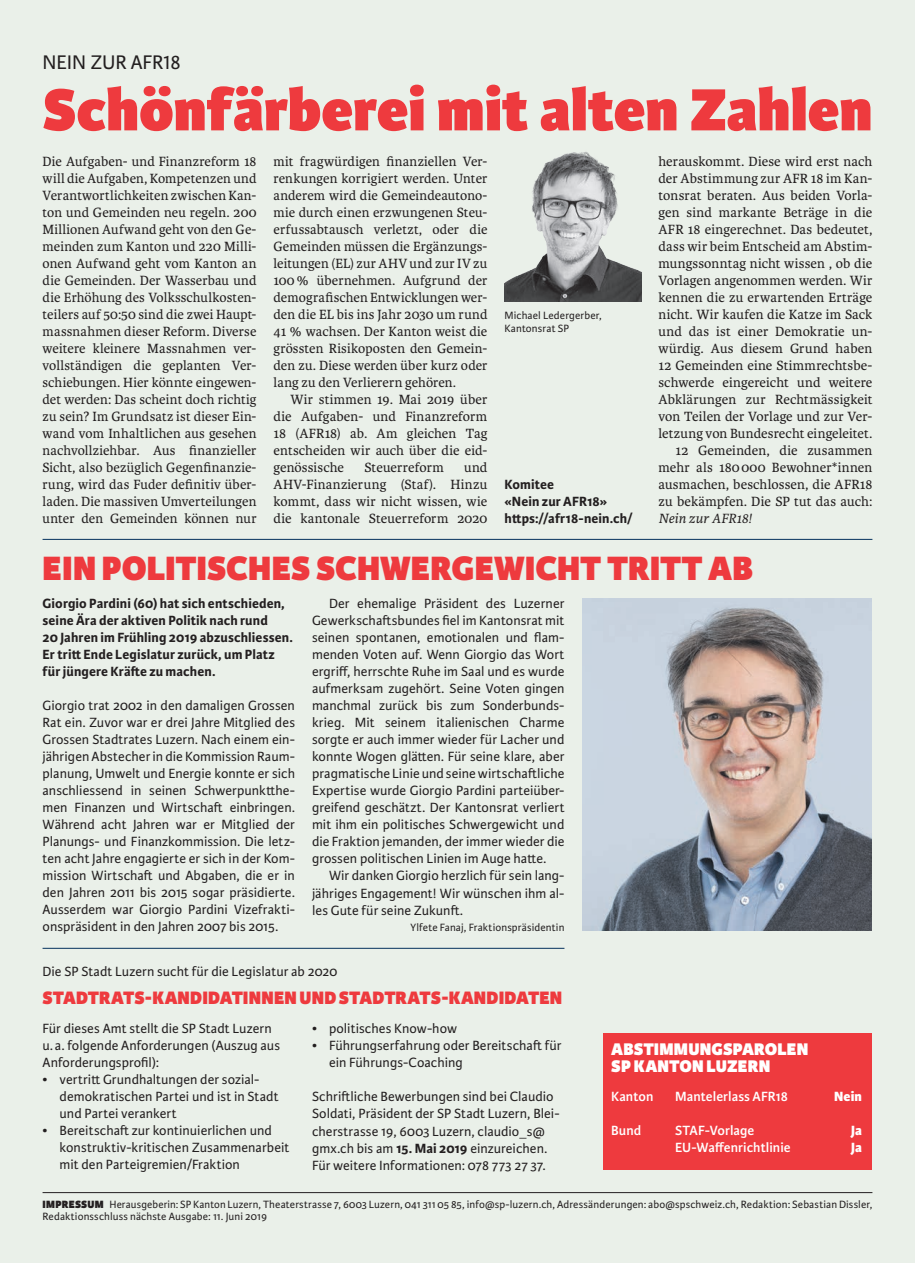
<style>
.page{position:relative;width:915px;height:1263px;background:#fff}
.page>*{position:absolute;margin:0;border:0;box-sizing:border-box;transform-origin:0 0}
.t1{font:800 63.3px "Karmina Sans";color:#ee3a3e}
.t2{font:800 36px "Karmina Sans";color:#ee3a3e}
.t3{font:21px "Karmina Sans";color:#231f20}
.t4{font:800 19.2px "Karmina Sans";letter-spacing:.005em;color:#ee3a3e}
.t5{font:800 18px/16.5px "Karmina Sans";letter-spacing:.005em;color:#fff}
.t6{font:14.25px/17px "Karmina";letter-spacing:.01em;color:#231f20;text-align:justify}
.t7{font:14.25px/17px "Karmina Sans";letter-spacing:.005em;color:#231f20}
.t8{font:700 14.25px/17px "Karmina Sans";letter-spacing:.01em;color:#231f20}
.t9{font:600 14.25px "Karmina Sans";letter-spacing:.005em;color:#fff}
.t10{font:italic 14.25px "Karmina";letter-spacing:.01em;color:#231f20}
.t11{font:800 14.25px "Karmina Sans";letter-spacing:.015em;color:#fff}
.t12{font:11.25px/12.8px "Karmina Sans";letter-spacing:.015em;color:#231f20}
.s1{font-weight:700}
.s2{font-weight:800}
</style>
<div class="page">
<hr style="left:914px;top:0;width:1px;height:1263px;background:#eaf0e9">
<div style="left:0;top:0;width:914px;height:1263px;background:#eaf0e9"></div>
<hr style="left:43px;top:1192px;width:829px;height:1px;background:#231f20">
<img style="left:504px;top:152px;width:137px;height:150px">
<div style="left:602px;top:1033px;width:269px;height:136px;background:#ee3a3e"></div>
<hr style="left:43px;top:948px;width:521px;height:1px;background:#05315d">
<hr style="left:43px;top:539px;width:829px;height:1px;background:#05315d">
<img style="left:582px;top:598px;width:289px;height:332px">
<h3 class="t3" style="left:43px;top:50px;width:139px">NEIN ZUR AFR18</h3>
<h1 class="t1" style="left:43px;top:72px;width:831px">Schönfärberei mit alten Zahlen</h1>
<p class="t6" style="left:43px;top:153px;width:215px">Die Aufgaben- und Finanzreform 18 will die Aufgaben, Kompetenzen und Verantwortlichkeiten zwischen Kan&shy;ton und Gemeinden neu regeln. 200<br>Millionen Aufwand geht von den Ge&shy;meinden zum Kanton und 220 Milli&shy;onen Aufwand geht vom Kanton an die Gemeinden. Der Wasserbau und die Erhöhung des Volksschulkosten&shy;teilers auf 50:50 sind die zwei Haupt&shy;massnahmen dieser Reform. Diverse weitere kleinere Massnahmen ver&shy;vollständigen die geplanten Ver&shy;schiebungen. Hier könnte eingewen&shy;det werden: Das scheint doch richtig zu sein? Im Grundsatz ist dieser Ein&shy;wand vom Inhaltlichen aus gesehen nachvollziehbar. Aus finanzieller Sicht, also bezüglich Gegenfinanzie&shy;rung, wird das Fuder definitiv über&shy;laden. Die massiven Umverteilungen unter den Gemeinden können nur</p>
<p class="t6" style="left:273px;top:153px;width:215px">mit fragwürdigen finanziellen Ver&shy;renkungen korrigiert werden. Unter anderem wird die Gemeindeautono&shy;mie durch einen erzwungenen Steu&shy;erfussabtausch verletzt, oder die Gemeinden müssen die Ergänzungs&shy;leitungen (EL) zur AHV und zur IV zu 100% übernehmen. Aufgrund der demografischen Entwicklungen wer&shy;den die EL bis ins Jahr 2030 um rund 41 % wachsen. Der Kanton weist die grössten Risikoposten den Gemein&shy;den zu. Diese werden über kurz oder lang zu den Verlierern gehören.</p>
<p class="t6" style="left:658px;top:153px;width:215px;text-align:right">herauskommt. Diese wird erst nach der Abstimmung zur AFR 18 im Kan&shy;tonsrat beraten. Aus beiden Vorla&shy;gen sind markante Beträge in die AFR 18 eingerechnet. Das bedeutet, dass wir beim Entscheid am Abstim&shy;mungssonntag nicht wissen , ob die Vorlagen angenommen werden. Wir kennen die zu erwartenden Erträge nicht. Wir kaufen die Katze im Sack und das ist einer Demokratie un&shy;würdig. Aus diesem Grund haben 12 Gemeinden eine Stimmrechtsbe&shy;schwerde eingereicht und weitere Abklärungen zur Rechtmässigkeit von Teilen der Vorlage und zur Ver&shy;letzung von Bundesrecht eingeleitet.<br>12 Gemeinden, die zusammen mehr als 180000 Bewohner*innen ausmachen, beschlossen, die AFR18 zu bekämpfen. Die SP tut das auch:</p>
<p class="t10" style="left:658px;top:511px;width:95px">Nein zur AFR18!</p>
<p class="t12" style="left:504px;top:309px;width:99px">Michael Ledergerber,<br>Kantonsrat SP</p>
<p class="t6" style="left:273px;top:391px;width:215px;text-indent:17px">Wir stimmen 19. Mai 2019 über die Aufgaben- und Finanzreform 18 (AFR18) ab. Am gleichen Tag entscheiden wir auch über die eid&shy;genössische</p>
<p class="t6" style="left:273px;top:459px;width:215px;text-indent:190px">und AHV-Finanzierung (Staf). Hinzu kommt, dass wir nicht wissen, wie die kantonale Steuerreform 2020</p>
<p class="t6" style="left:364px;top:459px;width:81px">Steuerreform</p>
<p class="t8" style="left:504px;top:476px;width:130px">Komitee<br>«Nein zur AFR18» https://afr18-nein.ch/</p>
<h2 class="t2" style="left:43px;top:547px;width:711px">EIN POLITISCHES SCHWERGEWICHT TRITT AB</h2>
<p class="t8" style="left:43px;top:595px;width:252px">Giorgio Pardini (60) hat sich entschieden, seine Ära der aktiven Politik nach rund<br>20 Jahren im Frühling 2019 abzuschliessen.<br>Er tritt Ende Legislatur zurück, um Platz für jüngere Kräfte zu machen.</p>
<p class="t7" style="left:43px;top:697px;width:254px;text-align:justify">Giorgio trat 2002 in den damaligen Grossen Rat ein. Zuvor war er drei Jahre Mitglied des Grossen Stadtrates Luzern. Nach einem ein&shy;jährigen Abstecher in die Kommission Raum&shy;planung, Umwelt und Energie konnte er sich anschliessend in seinen Schwerpunktthe&shy;men Finanzen und Wirtschaft einbringen.<br>Während acht Jahren war er Mitglied der Planungs- und Finanzkommission. Die letz&shy;ten acht Jahre engagierte er sich in der Kom&shy;mission Wirtschaft und Abgaben, die er in den Jahren 2011 bis 2015 sogar präsidierte.<br>Ausserdem war Giorgio Pardini Vizefrakti&shy;onspräsident in den Jahren 2007 bis 2015.</p>
<p class="t7" style="left:312px;top:595px;width:254px;text-align:justify;text-indent:17px">Der ehemalige Präsident des Luzerner Gewerkschaftsbundes fiel im Kantonsrat mit seinen spontanen, emotionalen und flam&shy;menden Voten auf. Wenn Giorgio das Wort ergriff, herrschte Ruhe im Saal und es wurde aufmerksam zugehört. Seine Voten gingen manchmal zurück bis zum Sonderbunds&shy;krieg. Mit seinem italienischen Charme sorgte er auch immer wieder für Lacher und konnte Wogen glätten. Für seine klare, aber pragmatische Linie und seine wirtschaftliche Expertise wurde Giorgio Pardini parteiüber&shy;greifend geschätzt. Der Kantonsrat verliert mit ihm ein politisches Schwergewicht und die Fraktion jemanden, der immer wieder die grossen politischen Linien im Auge hatte.</p>
<p class="t7" style="left:312px;top:868px;width:254px;text-align:justify;text-indent:17px">Wir danken Giorgio herzlich für sein lang&shy;jähriges Engagement! Wir wünschen ihm al&shy;les Gute für seine Zukunft.</p>
<p class="t12" style="left:410px;top:921px;width:155px">Ylfete Fanaj, Fraktionspräsidentin</p>
<p class="t7" style="left:43px;top:963px;width:296px">Die SP Stadt Luzern sucht für die Legislatur ab 2020</p>
<h3 class="t4" style="left:43px;top:987px;width:521px">STADTRATS-KANDIDATINNEN UND STADTRATS-KANDIDATEN</h3>
<p class="t7" style="left:43px;top:1020px;width:239px">Für dieses Amt stellt die SP Stadt Luzern u. a. folgende Anforderungen (Auszug aus<br>Anforderungsprofil):</p>
<p class="t7" style="left:60px;top:1071px;width:220px;text-indent:-17px">• vertritt Grundhaltungen der sozial&shy;demokratischen Partei und ist in Stadt und Partei verankert</p>
<p class="t7" style="left:60px;top:1122px;width:231px;text-indent:-17px">• Bereitschaft zur kontinuierlichen und konstruktiv-kritischen Zusammenarbeit mit den Parteigremien/Fraktion</p>
<p class="t7" style="left:312px;top:1020px;width:146px">• politisches Know-how</p>
<p class="t7" style="left:329px;top:1037px;width:234px;text-indent:-17px">• Führungserfahrung oder Bereitschaft für ein Führungs-Coaching</p>
<p class="t7" style="left:312px;top:1089px;width:249px">Schriftliche Bewerbungen sind bei Claudio Soldati, Präsident der SP Stadt Luzern, Blei&shy;cherstrasse 19, 6003 Luzern, claudio_s@ gmx.ch bis am <span class="s1">15. Mai 2019</span> einzureichen.<br>Für weitere Informationen: 078 773 27 37.</p>
<p class="t5" style="left:611px;top:1042px;width:198px">ABSTIMMUNGSPAROLEN<br>SP KANTON LUZERN</p>
<p class="t9" style="left:611px;top:1089px;width:44px">Kanton</p>
<p class="t9" style="left:675px;top:1089px;width:114px">Mantelerlass AFR18</p>
<p class="t11" style="left:833px;top:1088px;width:29px">Nein</p>
<p class="t9" style="left:611px;top:1123px;width:31px">Bund</p>
<p class="t9" style="left:675px;top:1123px;width:81px">STAF-Vorlage</p>
<p class="t11" style="left:850px;top:1122px;width:12px">Ja</p>
<p class="t9" style="left:675px;top:1140px;width:117px">EU-Waffenrichtlinie</p>
<p class="t11" style="left:850px;top:1139px;width:12px">Ja</p>
<p class="t12" style="left:43px;top:1198px;width:831px"><span class="s2">IMPRESSUM</span> Herausgeberin: SP Kanton Luzern, Theaterstrasse 7, 6003 Luzern, 041 311 05 85, info@sp-luzern.ch, Adressänderungen: abo@spschweiz.ch, Redaktion: Sebastian Dissler,<br>Redaktionsschluss nächste Ausgabe: 11. Juni 2019</p>
</div>
